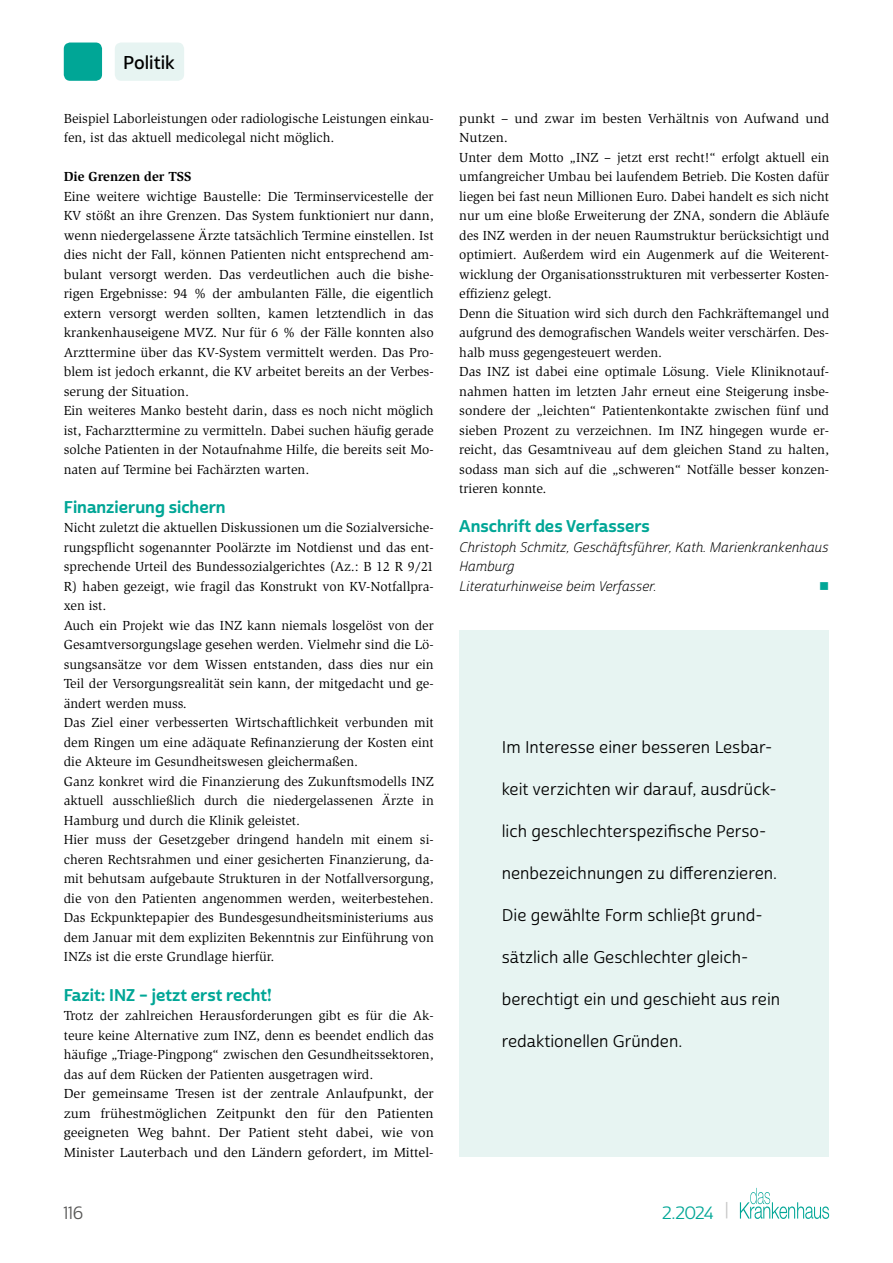
<style>
.page{position:relative;width:893px;height:1263px;background:#fff}
.page>*{position:absolute;margin:0;border:0;box-sizing:border-box;transform-origin:0 0}
.t1{font:18px "Cabrito Sans Nor Dem";letter-spacing:-.005em;color:#000}
.t2{font:17.25px "Cabrito Sans Nor Reg";color:#00a696}
.t3{font:17.25px "Cabrito Sans Nor Reg";color:#575756}
.t4{font:16.5px "Cabrito Sans Nor Reg";color:#000}
.t5{font:16.5px "Cabrito Sans Nor Bol";color:#00a696}
.t6{font:13.5px/19.5px "Slimbach Std";color:#000}
.t7{font:13.5px/19.5px "Slimbach Std";color:#000;scale:1.04 1}
.t8{font:13.5px/19.5px "Cabrito Sans Nor Boo It";color:#000}
.t9{font:700 13.5px "Slimbach Std";color:#000}
.t10{font:13.5px "Wingdings";color:#00a696}
.s1{font-size:18.9px;color:#c6c6c6}
</style>
<div class="page">
<div style="left:115px;top:43px;width:69px;height:38px;background:#e7f4f2;border-radius:6px"></div>
<svg style="left:740px;top:1188px;width:89px;height:31px"></svg>
<div style="left:64px;top:43px;width:38px;height:38px;background:#00a696;border-radius:6px"></div>
<div style="left:459px;top:630px;width:370px;height:526px;background:#e7f4f2"></div>
<h1 class="t1" style="left:123px;top:51px;width:53px">Politik</h1>
<p class="t6" style="left:64px;top:109px;width:371px">Beispiel Laborleistungen oder radiologische Leistungen einkau&shy;fen, ist das aktuell medicolegal nicht möglich.</p>
<p class="t9" style="left:64px;top:169px;width:129px">Die Grenzen der TSS</p>
<p class="t6" style="left:64px;top:187px;width:371px">Eine weitere wichtige Baustelle: Die Terminservicestelle der KV stößt an ihre Grenzen. Das System funktioniert nur dann, wenn niedergelassene Ärzte tatsächlich Termine einstellen. Ist dies nicht der Fall, können Patienten nicht entsprechend am&shy;bulant versorgt werden. Das verdeutlichen auch die bishe&shy;rigen Ergebnisse: 94 % der ambulanten Fälle, die eigentlich extern versorgt werden sollten, kamen letztendlich in das krankenhauseigene MVZ. Nur für 6 % der Fälle konnten also Arzttermine über das KV-System vermittelt werden. Das Pro&shy;blem ist jedoch erkannt, die KV arbeitet bereits an der Verbes&shy;serung der Situation.<br>Ein weiteres Manko besteht darin, dass es noch nicht möglich ist, Facharzttermine zu vermitteln. Dabei suchen häufig gerade solche Patienten in der Notaufnahme Hilfe, die bereits seit Mo&shy;naten auf Termine bei Fachärzten warten.</p>
<p class="t5" style="left:64px;top:497px;width:163px">Finanzierung sichern</p>
<p class="t6" style="left:64px;top:518px;width:371px">Nicht zuletzt die aktuellen Diskussionen um die Sozialversiche&shy;rungspflicht sogenannter Poolärzte im Notdienst und das ent&shy;sprechende Urteil des Bundessozialgerichtes (Az.: B 12 R 9/21<br>R) haben gezeigt, wie fragil das Konstrukt von KV-Notfallpra&shy;xen ist.<br>Auch ein Projekt wie das INZ kann niemals losgelöst von der Gesamtversorgungslage gesehen werden. Vielmehr sind die Lö&shy;sungsansätze vor dem Wissen entstanden, dass dies nur ein Teil der Versorgungsrealität sein kann, der mitgedacht und ge&shy;ändert werden muss.<br>Das Ziel einer verbesserten Wirtschaftlichkeit verbunden mit dem Ringen um eine adäquate Refinanzierung der Kosten eint die Akteure im Gesundheitswesen gleichermaßen.<br>Ganz konkret wird die Finanzierung des Zukunftsmodells INZ aktuell ausschließlich durch die niedergelassenen Ärzte in Hamburg und durch die Klinik geleistet.<br>Hier muss der Gesetzgeber dringend handeln mit einem si&shy;cheren Rechtsrahmen und einer gesicherten Finanzierung, da&shy;mit behutsam aufgebaute Strukturen in der Notfallversorgung, die von den Patienten angenommen werden, weiterbestehen.<br>Das Eckpunktepapier des Bundesgesundheitsministeriums aus dem Januar mit dem expliziten Bekenntnis zur Einführung von INZs ist die erste Grundlage hierfür.</p>
<p class="t5" style="left:64px;top:984px;width:210px">Fazit: INZ – jetzt erst recht!</p>
<p class="t6" style="left:64px;top:1006px;width:371px">Trotz der zahlreichen Herausforderungen gibt es für die Ak&shy;teure keine Alternative zum INZ, denn es beendet endlich das häufige „Triage-Pingpong“ zwischen den Gesundheitssektoren, das auf dem Rücken der Patienten ausgetragen wird.<br>Der gemeinsame Tresen ist der zentrale Anlaufpunkt, der zum frühestmöglichen Zeitpunkt den für den Patienten geeigneten Weg bahnt. Der Patient steht dabei, wie von Minister Lauterbach und den Ländern gefordert, im Mittel-</p>
<p class="t7" style="left:459px;top:109px;width:357px">punkt – und zwar im besten Verhältnis von Aufwand und Nutzen.<br>Unter dem Motto „INZ – jetzt erst recht!“ erfolgt aktuell ein umfangreicher Umbau bei laufendem Betrieb. Die Kosten dafür liegen bei fast neun Millionen Euro. Dabei handelt es sich nicht nur um eine bloße Erweiterung der ZNA, sondern die Abläufe des INZ werden in der neuen Raumstruktur berücksichtigt und optimiert. Außerdem wird ein Augenmerk auf die Weiterent&shy;wicklung der Organisationsstrukturen mit verbesserter Kosten&shy;effizienz gelegt.<br>Denn die Situation wird sich durch den Fachkräftemangel und aufgrund des demografischen Wandels weiter verschärfen. Des&shy;halb muss gegengesteuert werden.<br>Das INZ ist dabei eine optimale Lösung. Viele Kliniknotauf&shy;nahmen hatten im letzten Jahr erneut eine Steigerung insbe&shy;sondere der „leichten“ Patientenkontakte zwischen fünf und sieben Prozent zu verzeichnen. Im INZ hingegen wurde er&shy;reicht, das Gesamtniveau auf dem gleichen Stand zu halten, sodass man sich auf die „schweren“ Notfälle besser konzen&shy;trieren konnte.</p>
<p class="t5" style="left:459px;top:516px;width:192px">Anschrift des Verfassers</p>
<p class="t8" style="left:459px;top:538px;width:371px">Christoph Schmitz, Geschäftsführer, Kath. Marienkrankenhaus<br>Hamburg<br>Literaturhinweise beim Verfasser.</p>
<p class="t10" style="left:819px;top:579px;width:12px">■</p>
<p class="t4" style="left:502px;top:737px;width:272px">Im Interesse einer besseren Lesbar-</p>
<p class="t4" style="left:502px;top:779px;width:276px">keit verzichten wir darauf, ausdrück-</p>
<p class="t4" style="left:502px;top:821px;width:266px">lich geschlechterspezifische Perso-</p>
<p class="t4" style="left:502px;top:863px;width:277px">nenbezeichnungen zu differenzieren.</p>
<p class="t4" style="left:502px;top:905px;width:262px">Die gewählte Form schließt grund-</p>
<p class="t4" style="left:502px;top:947px;width:248px">sätzlich alle Geschlechter gleich-</p>
<p class="t4" style="left:502px;top:989px;width:280px">berechtigt ein und geschieht aus rein</p>
<p class="t4" style="left:502px;top:1031px;width:182px">redaktionellen Gründen.</p>
<p class="t3" style="left:64px;top:1202px;width:21px">116</p>
<p class="t2" style="left:663px;top:1202px;width:68px">2.2024 <span class="s1">|</span></p>
</div>
